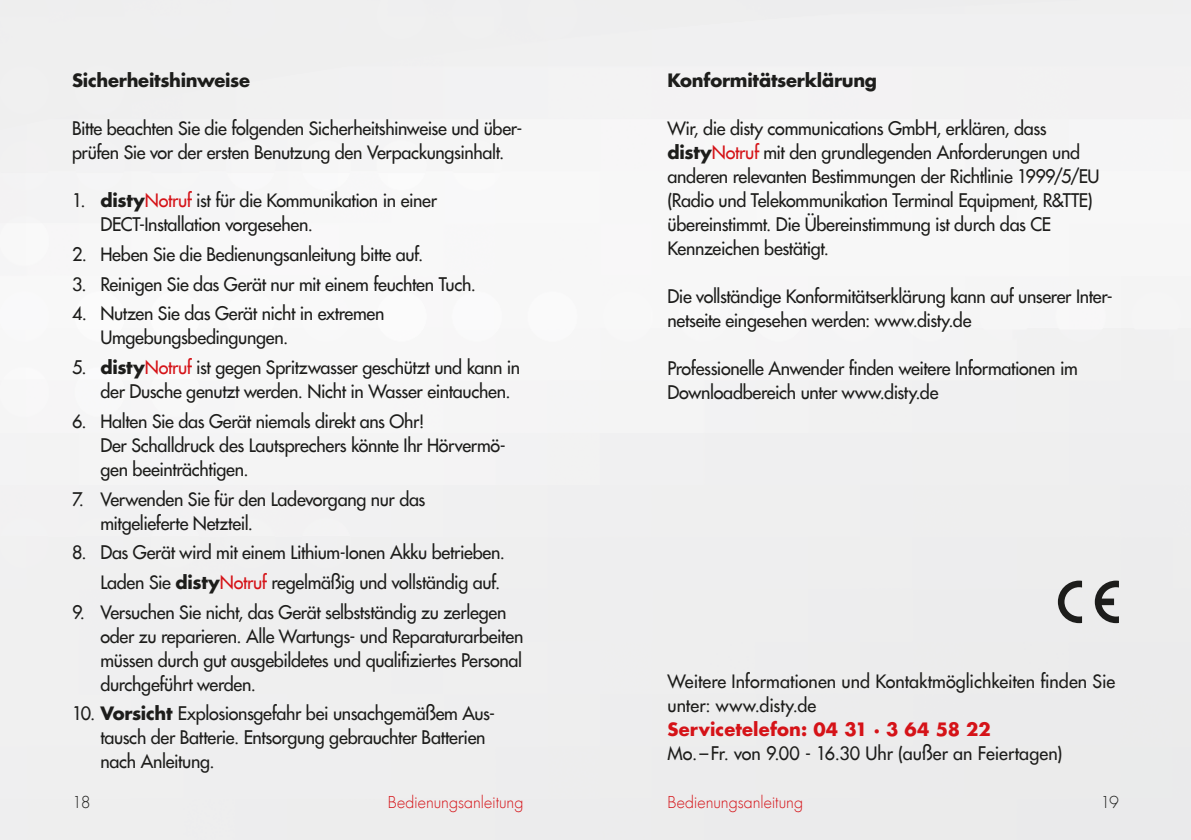
<style>
.page{position:relative;width:1191px;height:840px;background:#fff}
.page>*{position:absolute;margin:0;border:0;box-sizing:border-box;transform-origin:0 0}
.t1{font:18px/24px "Futura";letter-spacing:-.015em;color:#1d1d1b}
.t2{font:18px/24px "Futura";letter-spacing:.005em;color:#1d1d1b}
.t3{font:700 18px "Futura";letter-spacing:-.015em;color:#1d1d1b}
.t4{font:700 18px "Futura";letter-spacing:.01em;color:#d51318}
.t5{font:300 16px "Futura";color:#d51318}
.t6{font:300 16px "Futura";color:#1d1d1b}
.s1{font-weight:700}
.s2{color:#d51318}
</style>
<div class="page">
<div style="left:0;top:0;width:1191px;height:839px;background:#f0f0f1"></div>
<svg style="left:1057px;top:580px;width:25px;height:42px"></svg>
<svg style="left:1094px;top:580px;width:25px;height:42px"></svg>
<p class="t3" style="left:72px;top:71px;width:180px">Sicherheitshinweise</p>
<p class="t1" style="left:72px;top:117px;width:452px">Bitte beachten Sie die folgenden Sicherheitshinweise und über&shy;prüfen Sie vor der ersten Benutzung den Verpackungsinhalt.</p>
<p class="t1" style="left:100px;top:189px;width:338px;text-indent:-28px">1. <span class="s1">disty</span><span class="s2">Notruf</span> ist für die Kommunikation in einer<br>DECT-Installation vorgesehen.</p>
<p class="t1" style="left:72px;top:243px;width:353px">2. Heben Sie die Bedienungsanleitung bitte auf.</p>
<p class="t1" style="left:72px;top:273px;width:405px">3. Reinigen Sie das Gerät nur mit einem feuchten Tuch.</p>
<p class="t1" style="left:100px;top:302px;width:286px;text-indent:-28px">4. Nutzen Sie das Gerät nicht in extremen<br>Umgebungsbedingungen.</p>
<p class="t1" style="left:100px;top:356px;width:421px;text-indent:-28px">5. <span class="s1">disty</span><span class="s2">Notruf</span> ist gegen Spritzwasser geschützt und kann in der Dusche genutzt werden. Nicht in Wasser eintauchen.</p>
<p class="t1" style="left:100px;top:410px;width:407px;text-indent:-28px">6. Halten Sie das Gerät niemals direkt ans Ohr!<br>Der Schalldruck des Lautsprechers könnte Ihr Hörvermö&shy;gen beeinträchtigen.</p>
<p class="t1" style="left:100px;top:487px;width:327px;text-indent:-28px">7. Verwenden Sie für den Ladevorgang nur das mitgelieferte Netzteil.</p>
<p class="t1" style="left:72px;top:538px;width:434px;line-height:29.6px;text-align:right">8. Das Gerät wird mit einem Lithium-Ionen Akku betrieben.<br>Laden Sie <span class="s1">disty</span><span class="s2">Notruf</span> regelmäßig und vollständig auf.</p>
<p class="t1" style="left:100px;top:600px;width:424px;text-indent:-28px">9. Versuchen Sie nicht, das Gerät selbstständig zu zerlegen oder zu reparieren. Alle Wartungs- und Reparaturarbeiten müssen durch gut ausgebildetes und qualifiziertes Personal durchgeführt werden.</p>
<p class="t1" style="left:100px;top:702px;width:396px;text-indent:-28px">10. <span class="s1">Vorsicht</span> Explosionsgefahr bei unsachgemäßem Aus&shy;tausch der Batterie. Entsorgung gebrauchter Batterien nach Anleitung.</p>
<p class="t3" style="left:667px;top:71px;width:211px">Konformitätserklärung</p>
<p class="t1" style="left:667px;top:117px;width:433px">Wir, die disty communications GmbH, erklären, dass <span class="s1">disty</span><span class="s2">Notruf</span> mit den grundlegenden Anforderungen und anderen relevanten Bestimmungen der Richtlinie 1999/5/EU (Radio und Telekommunikation Terminal Equipment, R&amp;TTE) übereinstimmt. Die Übereinstimmung ist durch das CE Kennzeichen bestätigt.</p>
<p class="t1" style="left:667px;top:285px;width:447px">Die vollständige Konformitätserklärung kann auf unserer Inter&shy;netseite eingesehen werden: www.disty.de</p>
<p class="t1" style="left:667px;top:357px;width:412px">Professionelle Anwender finden weitere Informationen im<br>Downloadbereich unter www.disty.de</p>
<p class="t2" style="left:667px;top:670px;width:449px">Weitere Informationen und Kontaktmöglichkeiten finden Sie unter: www.disty.de</p>
<p class="t4" style="left:667px;top:719px;width:325px">Servicetelefon: 04 31 · 3 64 58 22</p>
<p class="t1" style="left:667px;top:742px;width:396px">Mo.–Fr. von 9.00 - 16.30 Uhr (außer an Feiertagen)</p>
<p class="t6" style="left:72px;top:793px;width:20px">18</p>
<p class="t5" style="left:388px;top:793px;width:137px">Bedienungsanleitung</p>
<p class="t5" style="left:667px;top:793px;width:137px">Bedienungsanleitung</p>
<p class="t6" style="left:1100px;top:793px;width:20px">19</p>
</div>
